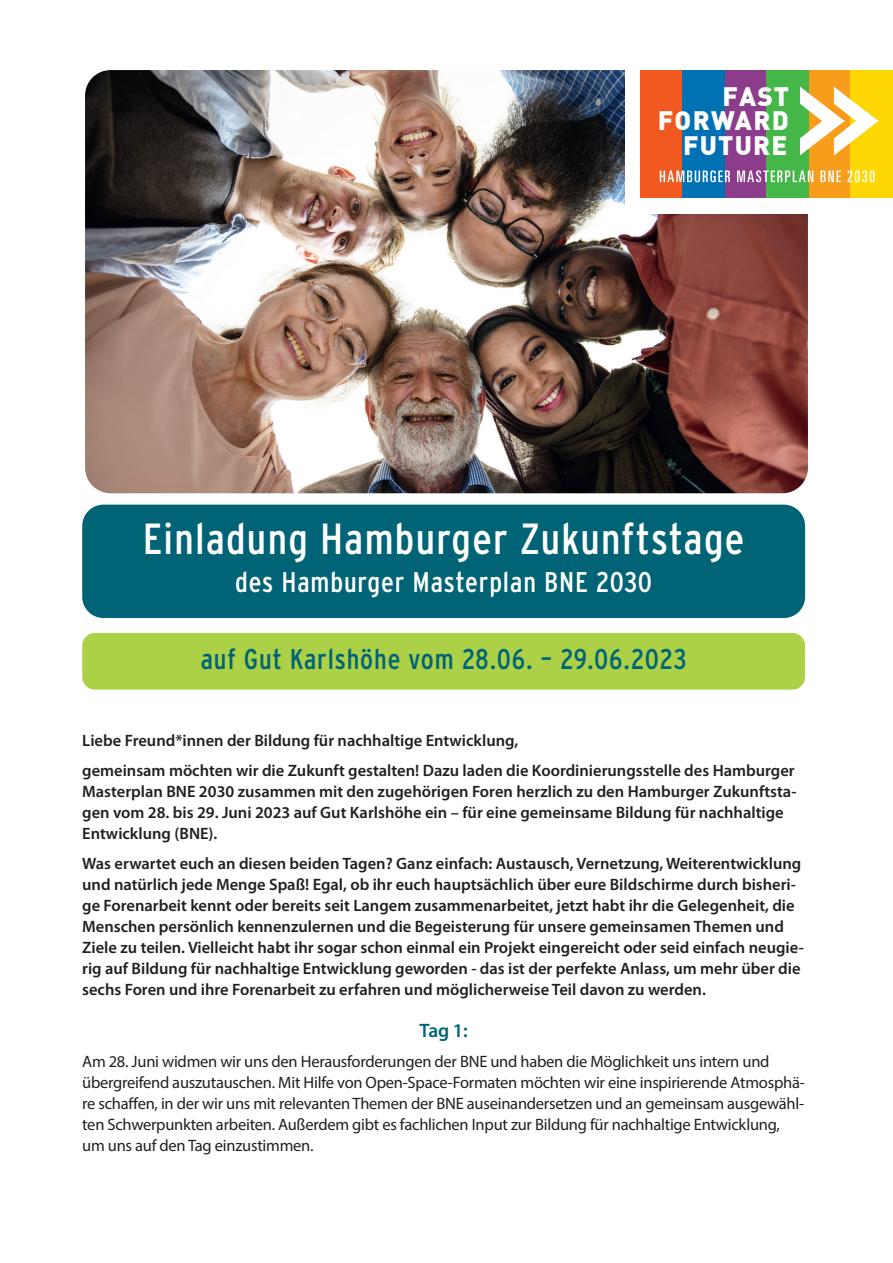
<style>
.page{position:relative;width:893px;height:1263px;background:#fff}
.page>*{position:absolute;margin:0;border:0;box-sizing:border-box;transform-origin:0 0}
.t1{font:43.5px "Interstate Condensed";letter-spacing:.03em;color:#fff}
.t2{font:28.5px "Interstate Condensed";letter-spacing:.03em;color:#006476}
.t3{font:28.5px "Interstate Condensed";letter-spacing:.03em;color:#fff}
.t4{font:26.1px/24.6px "DIN Black Alternate";letter-spacing:.045em;color:#fff;text-align:right}
.t5{font:600 19.5px "Myriad Pro";color:#006476}
.t6{font:600 16.5px/21px "Myriad Pro";color:#231f20}
.t7{font:16.5px/21px "Myriad Pro";letter-spacing:-.015em;color:#231f20}
</style>
<div class="page">
<div style="left:82px;top:505px;width:723px;height:113px;background:#006476;border-radius:21px"></div>
<div style="left:82px;top:633px;width:723px;height:57px;background:#acd146;border-radius:13px"></div>
<img style="left:85px;top:70px;width:723px;height:423px">
<div style="left:625px;top:55px;width:268px;height:158px;background:#fff"></div>
<div style="left:641px;top:70px;width:42px;height:128px;background:#f15921"></div>
<div style="left:724px;top:70px;width:43px;height:128px;background:#8b3c8a"></div>
<div style="left:809px;top:70px;width:42px;height:128px;background:#f89c1c"></div>
<div style="left:683px;top:70px;width:42px;height:128px;background:#0071b3"></div>
<div style="left:767px;top:70px;width:42px;height:128px;background:#45b749"></div>
<div style="left:851px;top:70px;width:42px;height:128px;background:#fed702"></div>
<svg style="left:800px;top:87px;width:79px;height:68px"></svg>
<svg style="left:660px;top:170px;width:214px;height:12px"></svg>
<h3 class="t4" style="left:658px;top:82px;width:133px">FAST<br>FORWARD<br>FUTURE</h3>
<h1 class="t1" style="left:143px;top:515px;width:603px">Einladung Hamburger Zukunftstage</h1>
<h2 class="t3" style="left:235px;top:566px;width:418px">des Hamburger Masterplan BNE 2030</h2>
<h2 class="t2" style="left:201px;top:643px;width:487px">auf Gut Karlshöhe vom 28.06. – 29.06.2023</h2>
<p class="t6" style="left:82px;top:725px;width:714px;line-height:30px">Liebe Freund*innen der Bildung für nachhaltige Entwicklung,<br>gemeinsam möchten wir die Zukunft gestalten! Dazu laden die Koordinierungsstelle des Hamburger</p>
<p class="t6" style="left:82px;top:780px;width:716px">Masterplan BNE 2030 zusammen mit den zugehörigen Foren herzlich zu den Hamburger Zukunftsta&shy;gen vom 28. bis 29. Juni 2023 auf Gut Karlshöhe ein – für eine gemeinsame Bildung für nachhaltige<br>Entwicklung (BNE).</p>
<p class="t6" style="left:82px;top:852px;width:723px">Was erwartet euch an diesen beiden Tagen? Ganz einfach: Austausch, Vernetzung, Weiterentwicklung und natürlich jede Menge Spaß! Egal, ob ihr euch hauptsächlich über eure Bildschirme durch bisheri&shy;ge Forenarbeit kennt oder bereits seit Langem zusammenarbeitet, jetzt habt ihr die Gelegenheit, die Menschen persönlich kennenzulernen und die Begeisterung für unsere gemeinsamen Themen und Ziele zu teilen. Vielleicht habt ihr sogar schon einmal ein Projekt eingereicht oder seid einfach neugie&shy;rig auf Bildung für nachhaltige Entwicklung geworden - das ist der perfekte Anlass, um mehr über die sechs Foren und ihre Forenarbeit zu erfahren und möglicherweise Teil davon zu werden.</p>
<p class="t5" style="left:420px;top:1018px;width:50px">Tag 1:</p>
<p class="t7" style="left:82px;top:1051px;width:724px">Am 28. Juni widmen wir uns den Herausforderungen der BNE und haben die Möglichkeit uns intern und übergreifend auszutauschen. Mit Hilfe von Open-Space-Formaten möchten wir eine inspirierende Atmosphä&shy;re schaffen, in der wir uns mit relevanten Themen der BNE auseinandersetzen und an gemeinsam ausgewähl&shy;ten Schwerpunkten arbeiten. Außerdem gibt es fachlichen Input zur Bildung für nachhaltige Entwicklung, um uns auf den Tag einzustimmen.</p>
</div>
